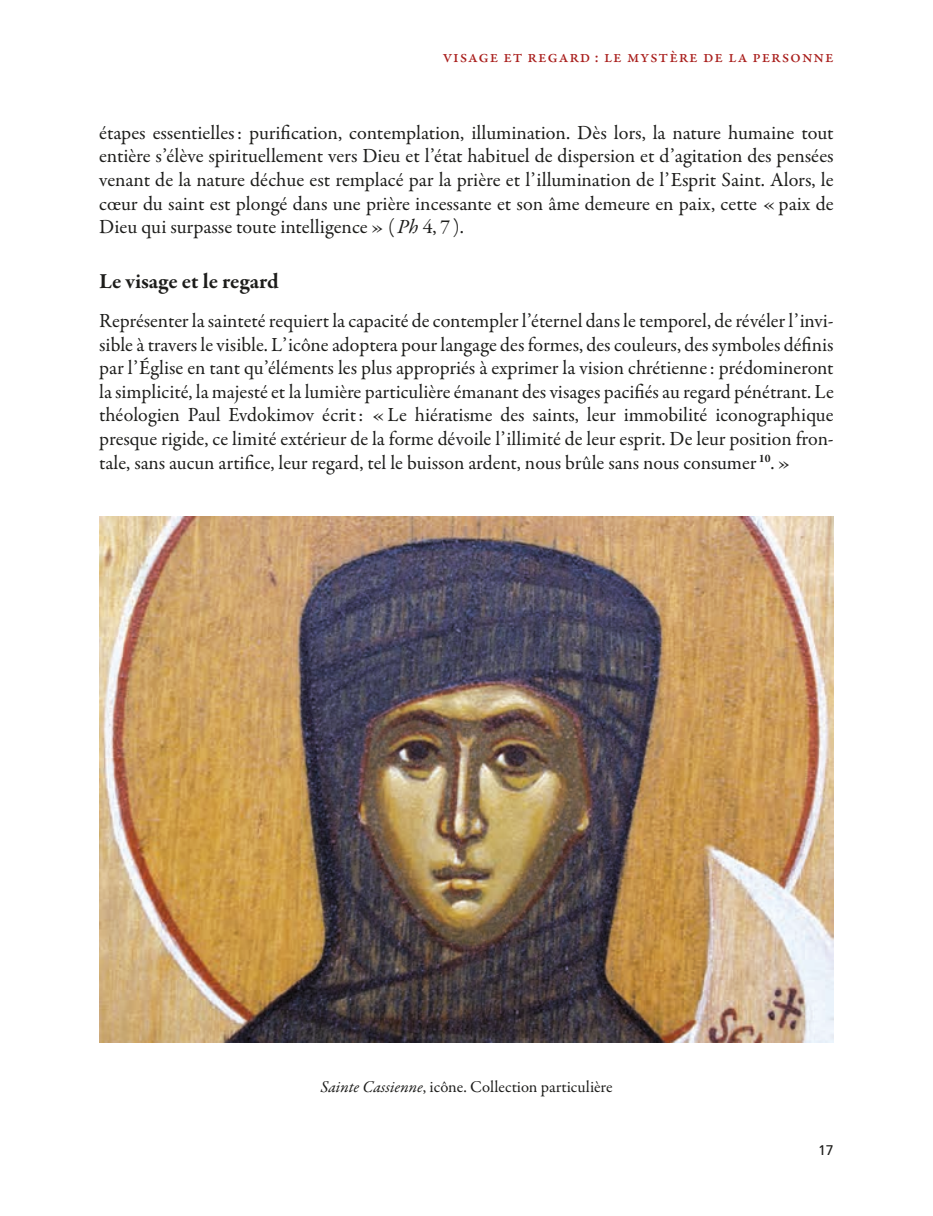
<style>
.page{position:relative;width:933px;height:1216px;background:#fff}
.page>*{position:absolute;margin:0;border:0;box-sizing:border-box;transform-origin:0 0}
.t1{font:700 21.88px "Garamond Premr Pro";color:#1d1d1b}
.t2{font:20.12px/23.6px "Garamond Premr Pro";color:#1d1d1b;text-align:justify}
.t3{font:500 17.5px "Garamond Premr Pro";letter-spacing:.045em;color:#a91e1c}
.t4{font:16.62px "Garamond Premr Pro";color:#1d1d1b}
.t5{font:14px "Frutiger LT Std";color:#1d1d1b}
.s1{font-style:italic}
</style>
<div class="page">
<img style="left:99px;top:516px;width:734px;height:526px">
<p class="t3" style="left:443px;top:46px;width:392px">visage et regard : le mystère de la personne</p>
<p class="t2" style="left:99px;top:121px;width:736px">étapes essentielles: purification, contemplation, illumination. Dès lors, la nature humaine tout entière s’élève spirituellement vers Dieu et l’état habituel de dispersion et d’agitation des pensées venant de la nature déchue est remplacé par la prière et l’illumination de l’Esprit Saint. Alors, le cœur du saint est plongé dans une prière incessante et son âme demeure en paix, cette «paix de Dieu qui surpasse toute intelligence» (<span class="s1">Ph</span> 4, 7 ).</p>
<p class="t1" style="left:99px;top:268px;width:181px">Le visage et le regard</p>
<p class="t2" style="left:99px;top:309px;width:736px">Représenter la sainteté requiert la capacité de contempler l’éternel dans le temporel, de révéler l’invi&shy;sible à travers le visible. L’icône adoptera pour langage des formes, des couleurs, des symboles définis par l’Église en tant qu’éléments les plus appropriés à exprimer la vision chrétienne: prédomineront la simplicité, la majesté et la lumière particulière émanant des visages pacifiés au regard pénétrant. Le théologien Paul Evdokimov écrit: «Le hiératisme des saints, leur immobilité iconographique presque rigide, ce limité extérieur de la forme dévoile l’illimité de leur esprit. De leur position fron&shy;tale, sans aucun artifice, leur regard, tel le buisson ardent, nous brûle sans nous consumer <sup>10</sup>.»</p>
<p class="t4" style="left:320px;top:1076px;width:294px"><span class="s1">Sainte Cassienne</span>, icône. Collection particulière</p>
<p class="t5" style="left:818px;top:1141px;width:17px">17</p>
</div>
